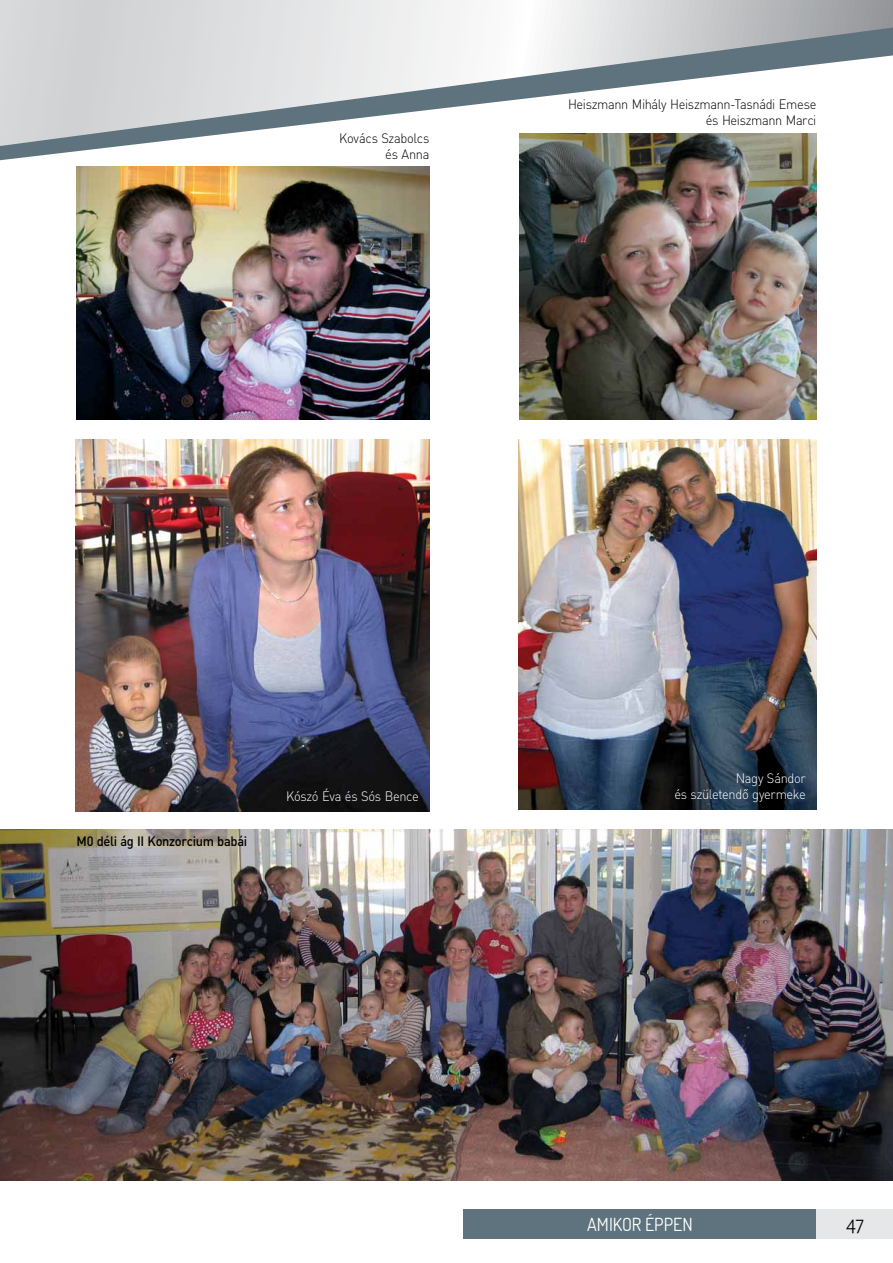
<style>
.page{position:relative;width:893px;height:1263px;background:#fff}
.page>*{position:absolute;margin:0;border:0;box-sizing:border-box;transform-origin:0 0}
.t1{font:18px "Terminal Dosis";color:#fff}
.t2{font:18px "Apex New";color:#000}
.t3{font:300 13.5px/16.5px "DIN Pro";letter-spacing:-.03em;color:#000;text-align:right;scale:.95 1}
.t4{font:300 13.5px/16.5px "DIN Pro";letter-spacing:-.025em;color:#fff;text-align:right;scale:.95 1}
.t5{font:500 13.5px "DIN Pro";letter-spacing:-.025em;color:#000;scale:.95 1}
</style>
<div class="page">
<div style="left:463px;top:1209px;width:353px;height:30px;background:#5e737e"></div>
<svg style="left:0;top:0;width:893px;height:205px"></svg>
<div style="left:816px;top:1209px;width:77px;height:30px;background:#e6e7e8"></div>
<img style="left:76px;top:439px;width:353px;height:372px">
<img style="left:77px;top:166px;width:352px;height:254px">
<img style="left:0;top:829px;width:893px;height:351px">
<img style="left:519px;top:439px;width:297px;height:371px">
<img style="left:520px;top:133px;width:296px;height:287px">
<p class="t3" style="left:339px;top:131px;width:96px">Kovács Szabolcs és Anna</p>
<p class="t3" style="left:568px;top:97px;width:263px">Heiszmann Mihály Heiszmann-Tasnádi Emese és Heiszmann Marci</p>
<p class="t5" style="left:77px;top:837px;width:181px">M0 déli ág II Konzorcium babái</p>
<p class="t4" style="left:286px;top:790px;width:141px">Kószó Éva és Sós Bence</p>
<p class="t4" style="left:674px;top:771px;width:140px">Nagy Sándor<br>és születendő gyermeke</p>
<h1 class="t1" style="left:587px;top:1212px;width:107px">AMIKOR ÉPPEN</h1>
<h1 class="t2" style="left:846px;top:1217px;width:20px">47</h1>
</div>
